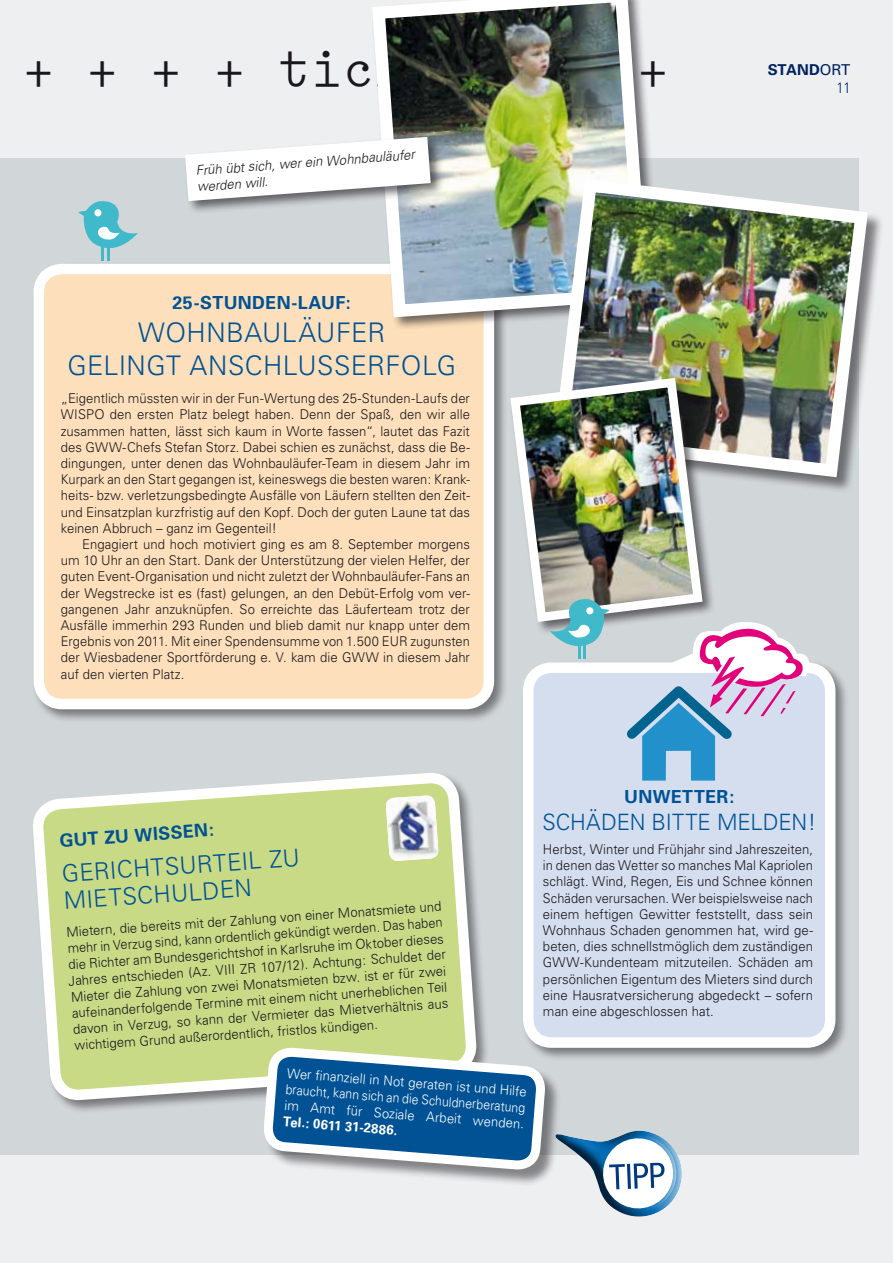
<style>
.page{position:relative;width:893px;height:1263px;background:#eeeff1}
.page>*{position:absolute;margin:0;border:0;box-sizing:border-box;transform-origin:0 0}
.t1{font:48px "Sirene Normal";letter-spacing:.055em;color:#1a171c}
.t2{font:300 27px "Univers";color:#005294}
.t3{font:300 24px "Univers";color:#005294}
.t4{font:300 22.5px "Univers";color:#005294}
.t5{font:700 18px "Univers";letter-spacing:.02em;color:#005294}
.t6{font:700 15px/18px "Univers";letter-spacing:-.005em;color:#00225f;text-align:right}
.t7{font:300 13.5px/16.2px "Univers";letter-spacing:.005em;color:#1a171c;text-align:justify}
.t8{font:300 13.5px/16.2px "Univers";color:#fff;text-align:justify}
.t9{font:italic 300 13.5px/16.5px "Univers";color:#1a171c}
.t10{font:700 13.5px "Univers";color:#fff}
.s1{font-weight:400}
.s2{font-weight:300;font-stretch:condensed}
</style>
<div class="page">
<div style="left:0;top:158px;width:859px;height:996px;background:#d1d6d8"></div>
<div style="left:31px;top:262px;width:477px;height:461px;background:#1a171c;opacity:.5"></div>
<div style="left:39px;top:269px;width:450px;height:435px;background:#fde0bb;border-radius:23px"></div>
<div style="left:34px;top:264px;width:460px;height:445px;border:10px solid #fff;border-radius:23px"></div>
<div style="left:370px;top:0;width:292px;height:331px;background:#1a171c;opacity:.61"></div>
<img style="left:365px;top:0;width:290px;height:324px">
<div style="left:521px;top:660px;width:329px;height:402px;background:#1a171c;opacity:.5"></div>
<div style="left:528px;top:668px;width:302px;height:374px;background:#d4deef;border-radius:23px"></div>
<div style="left:523px;top:662px;width:312px;height:386px;border:10px solid #fff;border-radius:23px"></div>
<div style="left:554px;top:180px;width:330px;height:313px;background:#1a171c;opacity:.54"></div>
<img style="left:547px;top:172px;width:328px;height:312px">
<div style="left:509px;top:376px;width:207px;height:259px;background:#1a171c;opacity:.61"></div>
<img style="left:506px;top:373px;width:201px;height:254px">
<div style="left:183px;top:135px;width:262px;height:80px;background:#1a171c;opacity:.61"></div>
<svg style="left:185px;top:137px;width:246px;height:64px"></svg>
<svg style="left:78px;top:201px;width:60px;height:59px"></svg>
<hr style="left:107px;top:246px;width:3px;height:14px;background:#40baca">
<div style="left:31px;top:771px;width:459px;height:343px;background:#1a171c;opacity:.5"></div>
<svg style="left:37px;top:777px;width:435px;height:319px;background:#cedc99"></svg>
<img style="left:385px;top:795px;width:54px;height:66px">
<svg style="left:412px;top:1051px;width:287px;height:166px"></svg>
<svg style="left:259px;top:861px;width:291px;height:314px"></svg>
<svg style="left:618px;top:618px;width:193px;height:163px"></svg>
<svg style="left:550px;top:598px;width:60px;height:60px"></svg>
<hr style="left:578px;top:644px;width:3px;height:14px;background:#40baca">
<svg style="left:269px;top:848px;width:29px;height:20px"></svg>
<h1 class="t1" style="left:23px;top:41px;width:647px">+ + + + ticker + + +</h1>
<p class="t9" style="left:195px;top:162px;width:221px;rotate:-4deg">Früh übt sich, wer ein Wohnbauläufer werden will.</p>
<h3 class="t5" style="left:173px;top:292px;width:180px">25-STUNDEN-LAUF:</h3>
<h2 class="t2" style="left:138px;top:316px;width:47px">Wohnbauläufer</h2>
<h2 class="t2" style="left:67px;top:349px;width:17px">gelingt</h2>
<h2 class="t2" style="left:189px;top:349px;width:38px">Anschlusserfolg</h2>
<p class="t7" style="left:61px;top:390px;width:411px">„Eigentlich müssten wir in der Fun-Wertung des 25-Stunden-Laufs der<br>Wispo</p>
<p class="t7" style="left:61px;top:406px;width:411px;text-indent:49px">den ersten Platz belegt haben. Denn der Spaß, den wir alle zusammen hatten, lässt sich kaum in Worte fassen“, lautet das Fazit des GWW-Chefs Stefan Storz. Dabei schien es zunächst, dass die Be&shy;dingungen, unter denen das Wohnbauläufer-Team in diesem Jahr im Kurpark an den Start gegangen ist, keineswegs die besten waren: Krank&shy;heits- bzw. verletzungsbedingte Ausfälle von Läufern stellten den Zeit&shy;und Einsatzplan kurzfristig auf den Kopf. Doch der guten Laune tat das keinen Abbruch – ganz im Gegenteil!</p>
<p class="t7" style="left:61px;top:536px;width:411px;text-indent:21px">Engagiert und hoch motiviert ging es am 8. September morgens um 10 Uhr an den Start. Dank der Unterstützung der vielen Helfer, der guten Event-Organisation und nicht zuletzt der Wohnbauläufer-Fans an der Wegstrecke ist es (fast) gelungen, an den Debüt-Erfolg vom ver&shy;gangenen Jahr anzuknüpfen. So erreichte das Läuferteam trotz der Ausfälle immerhin 293 Runden und blieb damit nur knapp unter dem Ergebnis von 2011. Mit einer Spendensumme von 1.500 EUR zugunsten der Wiesbadener Sportförderung e. V. kam die GWW in diesem Jahr auf den vierten Platz.</p>
<p class="t6" style="left:768px;top:61px;width:84px">STAND<span class="s1">ORT<br></span><span class="s2">11</span></p>
<h3 class="t5" style="left:59px;top:830px;width:156px;rotate:-4deg">GUT ZU WISS EN :</h3>
<h3 class="t3" style="left:61px;top:859px;width:32px;rotate:-4deg">Gerichtsurteil</h3>
<h3 class="t3" style="left:63px;top:886px;width:37px;rotate:-4deg">Mietschulden</h3>
<p class="t7" style="left:65px;top:924px;width:380px;rotate:-4deg">Mietern, die bereits mit der Zahlung von einer Monatsmiete und mehr in Verzug sind, kann ordentlich gekündigt werden. Das haben die Richter am Bundesgerichtshof in Karlsruhe im Oktober dieses Jahres entschieden (Az. VIII ZR 107/12). Achtung: Schuldet der Mieter die Zahlung von zwei Monatsmieten bzw. ist er für zwei aufeinanderfolgende Termine mit einem nicht unerheblichen Teil davon in Verzug, so kann der Vermieter das Mietverhältnis aus wichtigem Grund außerordentlich, fristlos kündigen.</p>
<p class="t8" style="left:288px;top:1064px;width:242px;rotate:5deg">Wer fi nanziell in Not geraten ist und Hilfe braucht, kann sich an die Schuldnerberatung im Amt für Soziale Arbeit wenden.</p>
<p class="t10" style="left:284px;top:1113px;width:116px;rotate:5deg">TEL.: 0611 31-2886.</p>
<h3 class="t5" style="left:624px;top:786px;width:112px">UNWETTER:</h3>
<h3 class="t4" style="left:542px;top:808px;width:29px">Schäden</h3>
<h3 class="t4" style="left:652px;top:808px;width:13px">bitte</h3>
<h3 class="t4" style="left:717px;top:808px;width:16px">melden</h3>
<h3 class="t4" style="left:808px;top:808px;width:10px">!</h3>
<p class="t7" style="left:543px;top:841px;width:272px">Herbst, Winter und Frühjahr sind Jahreszeiten, in denen das Wetter so manches Mal Kapriolen schlägt. Wind, Regen, Eis und Schnee können Schäden verursachen. Wer beispielsweise nach einem heftigen Gewitter feststellt, dass sein Wohnhaus Schaden genommen hat, wird ge&shy;beten, dies schnellstmöglich dem zuständigen GWW-Kundenteam mitzuteilen. Schäden am persönlichen Eigentum des Mieters sind durch eine Hausratversicherung abgedeckt – sofern man eine abgeschlossen hat.</p>
</div>
